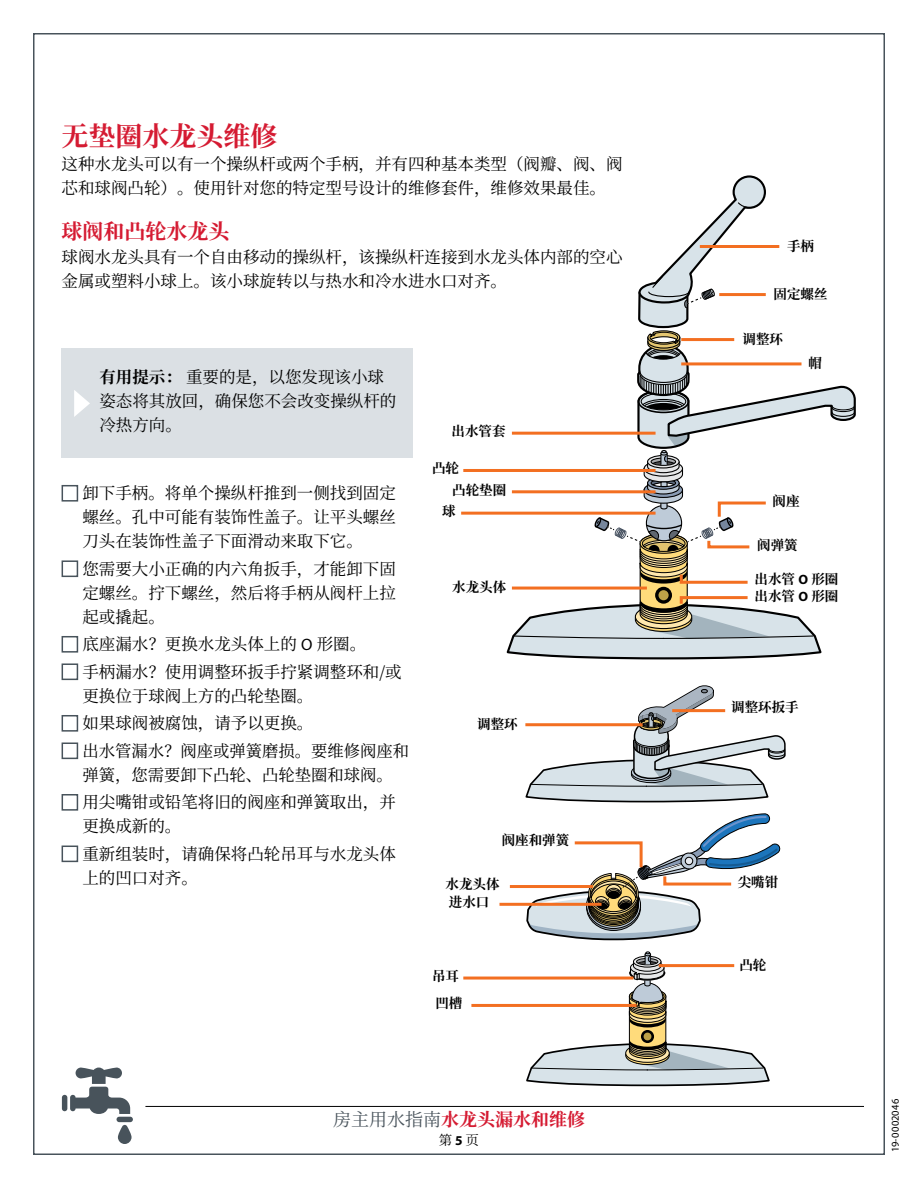
<style>
.page{position:relative;width:918px;height:1188px;background:#fff}
.page>*{position:absolute;margin:0;border:0;box-sizing:border-box;transform-origin:0 0}
.t1{font:700 27px "Noto Serif CJ Ksc";color:#d51b32}
.t2{font:700 21px "Noto Serif CJ Ksc";color:#d51b32}
.t3{font:700 18px "Noto Serif CJ Ksc";color:#d51b32}
.t4{font:16.5px/24px "Noto Serif CJ Ksc";color:#000}
.t5{font:700 13.5px/21.3px "Noto Serif CJ Ksc";color:#000}
.t6{font:13.5px "Noto Serif CJ Ksc";color:#000}
.t7{font:10.5px "Myriad Pro";letter-spacing:.025em;color:#000}
.s1{font-weight:700}
.s2{font-family:"Myriad Pro"}
.s3{font-weight:400;color:#48535b}
.s4{font-family:"Myriad Pro";font-weight:700}
</style>
<div class="page">
<div style="left:62px;top:349px;width:351px;height:109px;background:#dbe0e4"></div>
<svg style="left:525px;top:951px;width:245px;height:136px"></svg>
<svg style="left:525px;top:685px;width:261px;height:118px"></svg>
<div style="left:62px;top:485px;width:16px;height:17px;border:2px solid #48535b"></div>
<div style="left:62px;top:560px;width:16px;height:17px;border:2px solid #48535b"></div>
<div style="left:62px;top:636px;width:16px;height:17px;border:2px solid #48535b"></div>
<div style="left:62px;top:663px;width:16px;height:17px;border:2px solid #48535b"></div>
<div style="left:62px;top:715px;width:16px;height:17px;border:2px solid #48535b"></div>
<div style="left:62px;top:742px;width:16px;height:17px;border:2px solid #48535b"></div>
<div style="left:62px;top:794px;width:16px;height:17px;border:2px solid #48535b"></div>
<div style="left:62px;top:846px;width:16px;height:16px;border:2px solid #48535b"></div>
<svg style="left:118px;top:1125px;width:14px;height:19px"></svg>
<div style="left:117px;top:1117px;width:16px;height:5px;background:#48535b;border-radius:3px"></div>
<svg style="left:70px;top:1068px;width:60px;height:46px"></svg>
<div style="left:62px;top:1095px;width:5px;height:16px;background:#48535b;border-radius:3px"></div>
<hr style="left:145px;top:1106px;width:719px;height:1px;background:#000">
<hr style="left:463px;top:469px;width:193px;height:3px;background:#f36f21">
<hr style="left:461px;top:512px;width:195px;height:3px;background:#f36f21">
<svg style="left:506px;top:175px;width:350px;height:485px"></svg>
<hr style="left:510px;top:885px;width:83px;height:3px;background:#f36f21">
<hr style="left:463px;top:977px;width:170px;height:3px;background:#f36f21">
<hr style="left:500px;top:903px;width:102px;height:3px;background:#f36f21">
<hr style="left:471px;top:1004px;width:166px;height:3px;background:#f36f21">
<svg style="left:525px;top:813px;width:256px;height:128px"></svg>
<hr style="left:681px;top:362px;width:121px;height:3px;background:#f36f21">
<hr style="left:659px;top:964px;width:75px;height:3px;background:#f36f21">
<hr style="left:525px;top:723px;width:118px;height:3px;background:#f36f21">
<hr style="left:672px;top:709px;width:53px;height:3px;background:#f36f21">
<svg style="left:74px;top:390px;width:16px;height:27px"></svg>
<h1 class="t1" style="left:62px;top:121px;width:218px">无垫圈水龙头维修</h1>
<p class="t4" style="left:62px;top:152px;width:563px">这种水龙头可以有一个操纵杆或两个手柄，并有四种基本类型（阀瓣、阀、阀芯和球阀凸轮）。使用针对您的特定型号设计的维修套件，维修效果最佳。</p>
<p class="t2" style="left:62px;top:219px;width:170px">球阀和凸轮水龙头</p>
<p class="t4" style="left:62px;top:245px;width:563px">球阀水龙头具有一个自由移动的操纵杆，该操纵杆连接到水龙头体内部的空心金属或塑料小球上。该小球旋转以与热水和冷水进水口对齐。</p>
<p class="t4" style="left:99px;top:365px;width:298px"><span class="s1">有用提示：</span> 重要的是，以您发现该小球姿态将其放回，确保您不会改变操纵杆的冷热方向。</p>
<p class="t4" style="left:82px;top:482px;width:315px;text-align:justify">卸下手柄。将单个操纵杆推到一侧找到固定螺丝。孔中可能有装饰性盖子。让平头螺丝刀头在装饰性盖子下面滑动来取下它。</p>
<p class="t4" style="left:82px;top:557px;width:315px;text-align:justify">您需要大小正确的内六角扳手，才能卸下固定螺丝。拧下螺丝，然后将手柄从阀杆上拉起或撬起。</p>
<p class="t4" style="left:82px;top:631px;width:321px;line-height:27.5px">底座漏水？更换水龙头体上的 <span class="s2">O</span> 形圈。<br>手柄漏水？使用调整环扳手拧紧调整环和/或</p>
<p class="t4" style="left:82px;top:682px;width:328px;line-height:27.5px">更换位于球阀上方的凸轮垫圈。<br>如果球阀被腐蚀，请予以更换。<br>出水管漏水？阀座或弹簧磨损。要维修阀座和</p>
<p class="t4" style="left:82px;top:761px;width:315px;line-height:27.5px">弹簧，您需要卸下凸轮、凸轮垫圈和球阀。用尖嘴钳或铅笔将旧的阀座和弹簧取出，并</p>
<p class="t4" style="left:82px;top:813px;width:315px;line-height:27.5px">更换成新的。<br>重新组装时，请确保将凸轮吊耳与水龙头体</p>
<p class="t4" style="left:82px;top:866px;width:117px">上的凹口对齐。</p>
<p class="t5" style="left:452px;top:421px;width:55px">出水管套</p>
<p class="t5" style="left:432px;top:458px;width:28px">凸轮</p>
<p class="t5" style="left:442px;top:479px;width:66px;text-indent:10px">凸轮垫圈球</p>
<p class="t5" style="left:452px;top:577px;width:55px">水龙头体</p>
<p class="t5" style="left:477px;top:714px;width:42px">调整环</p>
<p class="t5" style="left:502px;top:830px;width:69px">阀座和弹簧</p>
<p class="t5" style="left:446px;top:874px;width:55px">水龙头体</p>
<p class="t5" style="left:449px;top:892px;width:42px">进水口</p>
<p class="t5" style="left:432px;top:966px;width:28px">吊耳</p>
<p class="t5" style="left:435px;top:993px;width:28px">凹槽</p>
<p class="t3" style="left:333px;top:1109px;width:253px"><span class="s3">房主用水指南</span>水龙头漏水和维修</p>
<p class="t6" style="left:439px;top:1132px;width:42px">第<span class="s4">5</span>页</p>
<p class="t5" style="left:787px;top:236px;width:28px">手柄</p>
<p class="t5" style="left:774px;top:284px;width:55px">固定螺丝</p>
<p class="t5" style="left:743px;top:329px;width:42px">调整环</p>
<p class="t5" style="left:809px;top:353px;width:15px">帽</p>
<p class="t5" style="left:773px;top:491px;width:28px">阀座</p>
<p class="t5" style="left:757px;top:535px;width:42px">阀弹簧</p>
<p class="t5" style="left:755px;top:571px;width:85px;line-height:17px">出水管 <span class="s2">O</span> 形圈出水管 <span class="s2">O</span> 形圈</p>
<p class="t5" style="left:731px;top:697px;width:69px">调整环扳手</p>
<p class="t5" style="left:738px;top:872px;width:42px">尖嘴钳</p>
<p class="t5" style="left:739px;top:955px;width:28px">凸轮</p>
<p class="t7" style="left:889px;top:1152px;width:55px;rotate:-90deg">19-0002046</p>
</div>
